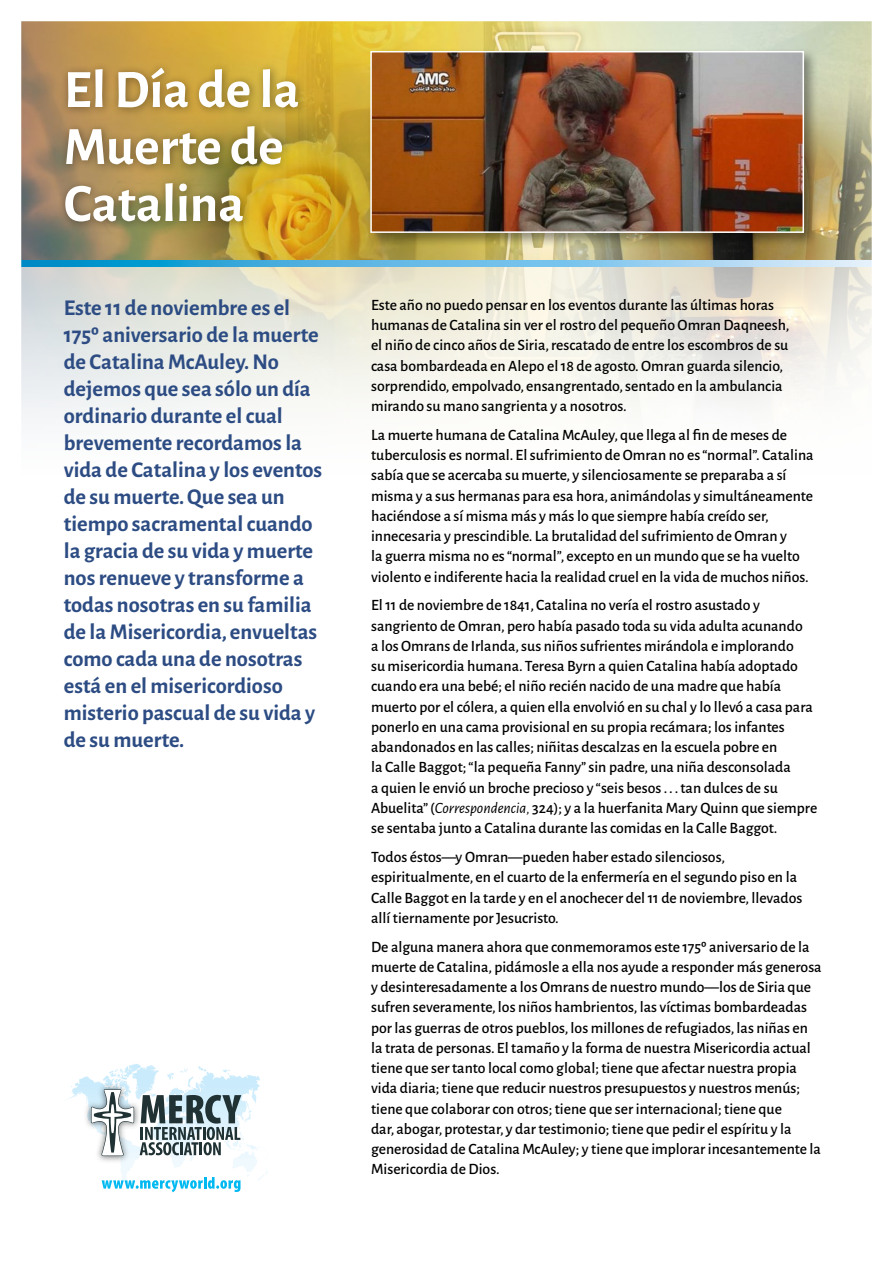
<style>
.page{position:relative;width:893px;height:1263px;background:#fff}
.page>*{position:absolute;margin:0;border:0;box-sizing:border-box;transform-origin:0 0}
.heading{font:700 54px/57px "Alegreya Sans";color:#fff}
.intro-sullivan{font:700 22.5px/27px "Alegreya Sans";color:#2c4c83}
.sullivan-paragraph-t{font:500 15.75px/20.2px "Alegreya Sans";color:#000}
.s1{font-weight:400;font-style:italic}
</style>
<div class="page">
<img style="left:21px;top:21px;width:851px;height:1172px">
<p class="heading" style="left:64px;top:57px;width:237px">El Día de la<br>Muerte de<br>Catalina</p>
<p class="intro-sullivan" style="left:64px;top:293px;width:260px">Este 11 de noviembre es el<br>175º aniversario de la muerte de Catalina McAuley. No dejemos que sea sólo un día ordinario durante el cual brevemente recordamos la vida de Catalina y los eventos de su muerte. Que sea un tiempo sacramental cuando la gracia de su vida y muerte nos renueve y transforme a todas nosotras en su familia de la Misericordia, envueltas como cada una de nosotras está en el misericordioso misterio pascual de su vida y de su muerte.</p>
<p class="sullivan-paragraph-t" style="left:371px;top:294px;width:420px">Este año no puedo pensar en los eventos durante las últimas horas humanas de Catalina sin ver el rostro del pequeño Omran Daqneesh, el niño de cinco años de Siria, rescatado de entre los escombros de su casa bombardeada en Alepo el 18 de agosto. Omran guarda silencio, sorprendido, empolvado, ensangrentado, sentado en la ambulancia mirando su mano sangrienta y a nosotros.</p>
<p class="sullivan-paragraph-t" style="left:371px;top:424px;width:444px">La muerte humana de Catalina McAuley, que llega al fin de meses de tuberculosis es normal. El sufrimiento de Omran no es “normal”. Catalina sabía que se acercaba su muerte, y silenciosamente se preparaba a sí misma y a sus hermanas para esa hora, animándolas y simultáneamente haciéndose a sí misma más y más lo que siempre había creído ser, innecesaria y prescindible. La brutalidad del sufrimiento de Omran y<br>la guerra misma no es “normal”, excepto en un mundo que se ha vuelto violento e indiferente hacia la realidad cruel en la vida de muchos niños.</p>
<p class="sullivan-paragraph-t" style="left:371px;top:594px;width:448px">El 11 de noviembre de 1841, Catalina no vería el rostro asustado y sangriento de Omran, pero había pasado toda su vida adulta acunando<br>a los Omrans de Irlanda, sus niños sufrientes mirándola e implorando<br>su misericordia humana. Teresa Byrn a quien Catalina había adoptado cuando era una bebé; el niño recién nacido de una madre que había muerto por el cólera, a quien ella envolvió en su chal y lo llevó a casa para ponerlo en una cama provisional en su propia recámara; los infantes abandonados en las calles; niñitas descalzas en la escuela pobre en<br>la Calle Baggot; “la pequeña Fanny” sin padre, una niña desconsolada<br>a quien le envió un broche precioso y “seis besos . . . tan dulces de su Abuelita” (<span class="s1">Correspondencia,</span> 324); y a la huerfanita Mary Quinn que siempre se sentaba junto a Catalina durante las comidas en la Calle Baggot.</p>
<p class="sullivan-paragraph-t" style="left:371px;top:846px;width:433px">Todos éstos—y Omran—pueden haber estado silenciosos, espiritualmente, en el cuarto de la enfermería en el segundo piso en la Calle Baggot en la tarde y en el anochecer del 11 de noviembre, llevados allí tiernamente por Jesucristo.</p>
<p class="sullivan-paragraph-t" style="left:371px;top:935px;width:452px">De alguna manera ahora que conmemoramos este 175º aniversario de la muerte de Catalina, pidámosle a ella nos ayude a responder más generosa y desinteresadamente a los Omrans de nuestro mundo—los de Siria que sufren severamente, los niños hambrientos, las víctimas bombardeadas por las guerras de otros pueblos, los millones de refugiados, las niñas en la trata de personas. El tamaño y la forma de nuestra Misericordia actual tiene que ser tanto local como global; tiene que afectar nuestra propia vida diaria; tiene que reducir nuestros presupuestos y nuestros menús; tiene que colaborar con otros; tiene que ser internacional; tiene que<br>dar, abogar, protestar, y dar testimonio; tiene que pedir el espíritu y la generosidad de Catalina McAuley; y tiene que implorar incesantemente la Misericordia de Dios.</p>
</div>
